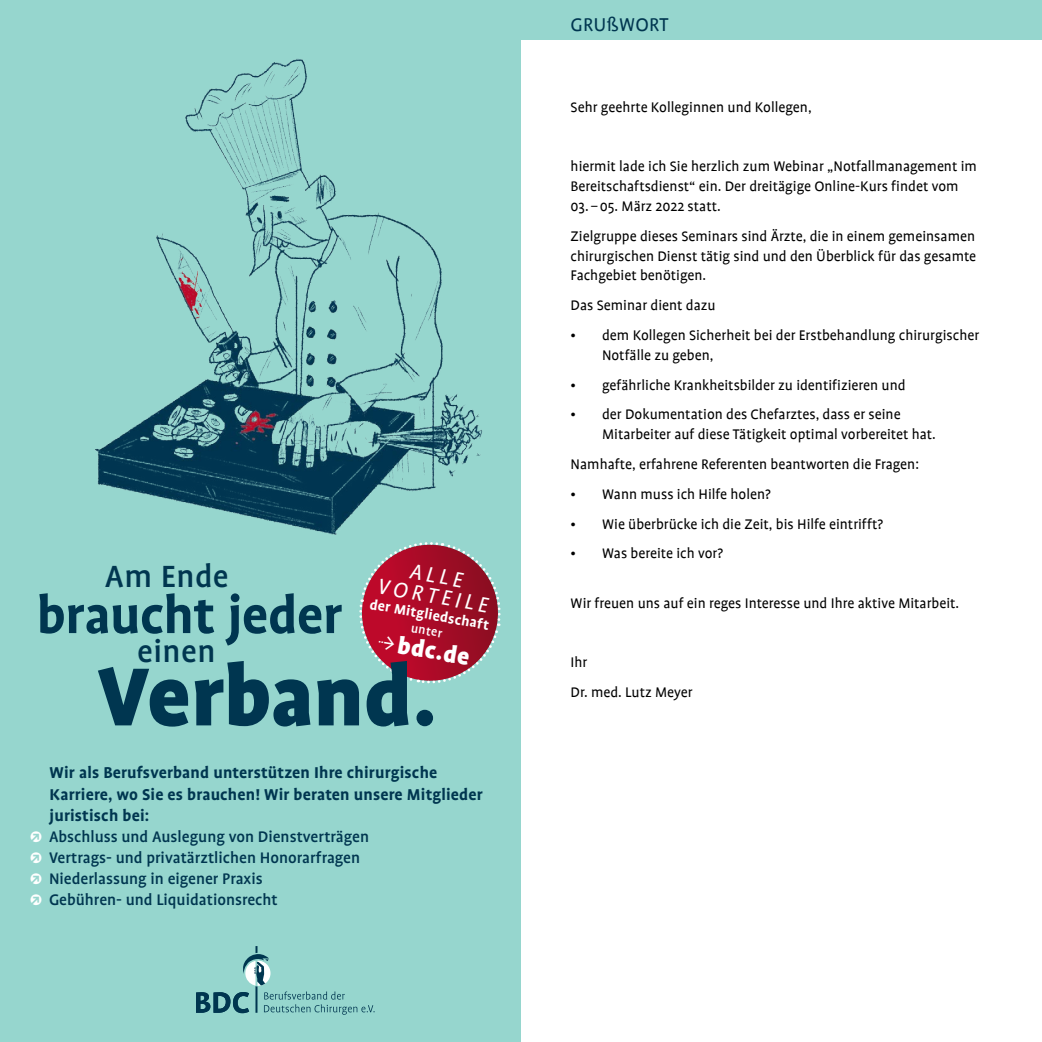
<style>
.page{position:relative;width:1042px;height:1042px;background:#fff}
.page>*{position:absolute;margin:0;border:0;box-sizing:border-box;transform-origin:0 0}
.t1{font:900 94.15px "Profile Pro";color:#003650}
.t2{font:700 58.27px "Profile Pro";letter-spacing:-.01em;color:#003650}
.t3{font:500 35.18px "Profile Pro";letter-spacing:.01em;color:#003650}
.t4{font:900 26.25px "Profile Pro";color:#fff}
.t5{font:italic 24.5px/20.3px "Profile Pro";color:#fff;text-align:center}
.t6{font:21px "Profile";letter-spacing:.015em;color:#003650}
.t7{font:700 17.85px/21.5px "Profile Pro";letter-spacing:.01em;color:#003650}
.t8{font:500 17.5px/21px "Profile Pro";color:#003650}
.t9{font:15.75px/19.8px "Profile";color:#000}
.t10{font:700 15.75px "Profile Pro";color:#fff}
.t11{font:500 14px "Profile Pro";color:#fff}
.s1{font-weight:400;font-size:19.25px}
.s2{color:#fff}
</style>
<div class="page">
<div style="left:0;top:0;width:1042px;height:40px;background:#96d6ce"></div>
<div style="left:0;top:0;width:521px;height:1042px;background:#96d6ce"></div>
<svg style="left:196px;top:946px;width:179px;height:69px"></svg>
<img style="left:95px;top:59px;width:388px;height:476px">
<svg style="left:359px;top:542px;width:142px;height:142px"></svg>
<h3 class="t3" style="left:105px;top:556px;width:125px">Am Ende</h3>
<h2 class="t2" style="left:37px;top:580px;width:307px">braucht jeder</h2>
<h3 class="t5" style="left:383px;top:556px;width:114px;rotate:10deg">ALLE<br>VORTEILE</h3>
<p class="t10" style="left:372px;top:595px;width:122px;rotate:10deg">der Mitgliedschaft</p>
<p class="t11" style="left:413px;top:620px;width:33px;rotate:10deg">unter</p>
<h3 class="t4" style="left:380px;top:625px;width:95px;rotate:10deg"><span class="s1">→</span>bdc.de</h3>
<h3 class="t3" style="left:137px;top:631px;width:80px">einen</h3>
<h1 class="t1" style="left:98px;top:638px;width:341px">Verband.</h1>
<p class="t7" style="left:50px;top:762px;width:435px">Wir als Berufsverband unterstützen Ihre chirurgische<br>Karriere, wo Sie es brauchen! Wir beraten unsere Mitglieder juristisch bei:</p>
<p class="t8" style="left:30px;top:827px;width:341px"><span class="s2">↗</span> Abschluss und Auslegung von Dienstverträgen <span class="s2">↗</span> Vertrags- und privatärztlichen Honorarfragen <span class="s2">↗</span> Niederlassung in eigener Praxis<br><span class="s2">↗</span> Gebühren- und Liquidationsrecht</p>
<h3 class="t6" style="left:570px;top:14px;width:100px">GRUßWORT</h3>
<p class="t9" style="left:570px;top:97px;width:242px">Sehr geehrte Kolleginnen und Kollegen,</p>
<p class="t9" style="left:570px;top:157px;width:408px">hiermit lade ich Sie herzlich zum Webinar „Notfallmanagement im<br>Bereitschaftsdienst“ ein. Der dreitägige Online-Kurs findet vom</p>
<p class="t9" style="left:570px;top:191px;width:406px;line-height:29.8px">03. –05. März 2022 statt.<br>Zielgruppe dieses Seminars sind Ärzte, die in einem gemeinsamen</p>
<p class="t9" style="left:570px;top:246px;width:407px">chirurgischen Dienst tätig sind und den Überblick für das gesamte<br>Fachgebiet benötigen.</p>
<p class="t9" style="left:570px;top:296px;width:146px">Das Seminar dient dazu</p>
<p class="t9" style="left:602px;top:325px;width:379px;text-indent:-32px">• dem Kollegen Sicherheit bei der Erstbehandlung chirurgischer<br>Notfälle zu geben,</p>
<p class="t9" style="left:570px;top:375px;width:336px">• gefährliche Krankheitsbilder zu identifizieren und</p>
<p class="t9" style="left:602px;top:405px;width:335px;text-indent:-32px">• der Dokumentation des Chefarztes, dass er seine<br>Mitarbeiter auf diese Tätigkeit optimal vorbereitet hat.</p>
<p class="t9" style="left:570px;top:454px;width:350px">Namhafte, erfahrene Referenten beantworten die Fragen:</p>
<p class="t9" style="left:570px;top:484px;width:202px">• Wann muss ich Hilfe holen?</p>
<p class="t9" style="left:570px;top:514px;width:314px">• Wie überbrücke ich die Zeit, bis Hilfe eintrifft?</p>
<p class="t9" style="left:570px;top:544px;width:154px">• Was bereite ich vor?</p>
<p class="t9" style="left:570px;top:593px;width:390px">Wir freuen uns auf ein reges Interesse und Ihre aktive Mitarbeit.</p>
<p class="t9" style="left:570px;top:648px;width:123px;line-height:29.8px">Ihr<br>Dr. med. Lutz Meyer</p>
</div>
